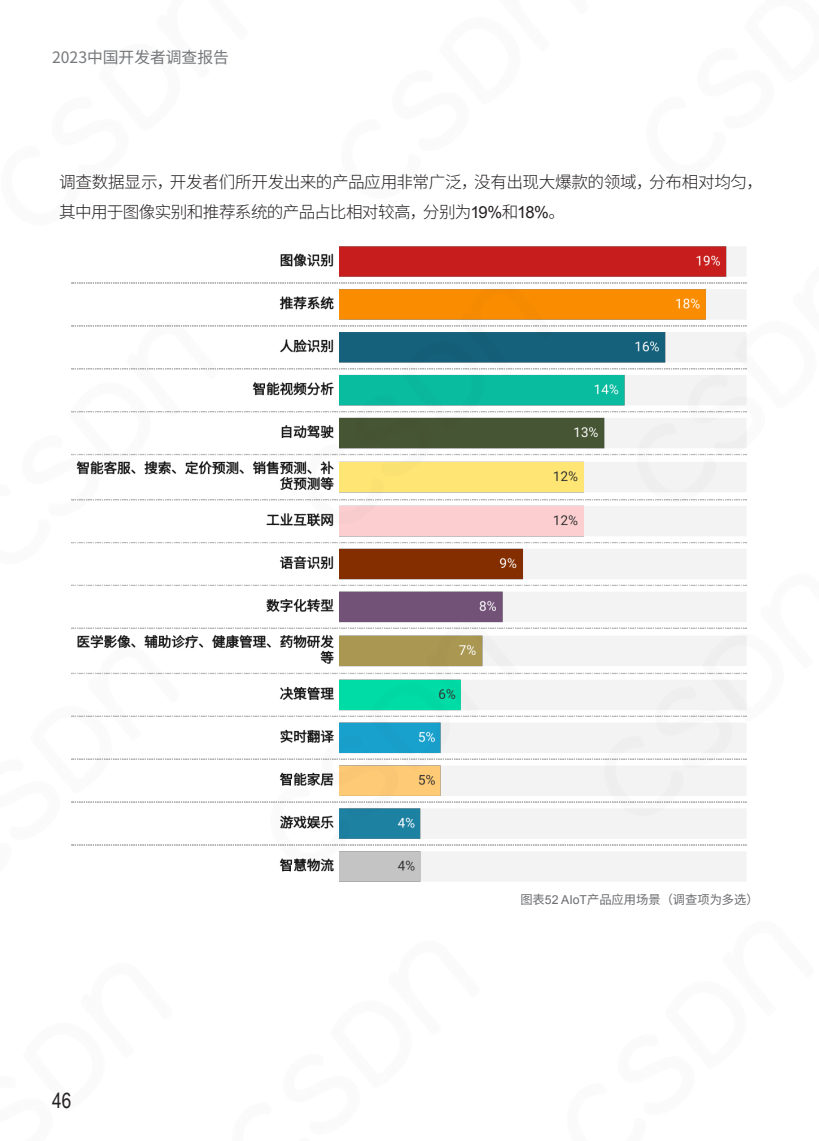
<style>
.page{position:relative;width:819px;height:1141px;background:#fff}
.page>*{position:absolute;margin:0;border:0;box-sizing:border-box;transform-origin:0 0}
.t1{font:21px "Arial Narrow";color:#231f20}
.正文{font:300 16.62px/29.8px "Source Han Sans CN";letter-spacing:-.03em;color:#231f20}
.t2{font:15.75px "Source Han Sans CN";color:#76787b}
.图注{font:12.25px "Source Han Sans CN";color:#6c6d70}
.s1{font-family:"Arial";font-weight:400}
.s2{font-family:"Arial"}
</style>
<div class="page">
<img style="left:71px;top:246px;width:676px;height:636px">
<p class="t2" style="left:52px;top:49px;width:178px">2023中国开发者调查报告</p>
<p class="正文" style="left:59px;top:168px;width:705px">调查数据显示，开发者们所开发出来的产品应用非常广泛，没有出现大爆款的领域，分布相对均匀，其中用于图像实别和推荐系统的产品占比相对较高，分别为<span class="s1">19%</span>和<span class="s1">18%</span>。</p>
<p class="t1" style="left:52px;top:1085px;width:21px">46</p>
<p class="图注" style="left:520px;top:892px;width:240px">图表<span class="s2">52 AIoT</span>产品应用场景（调查项为多选）</p>
</div>
